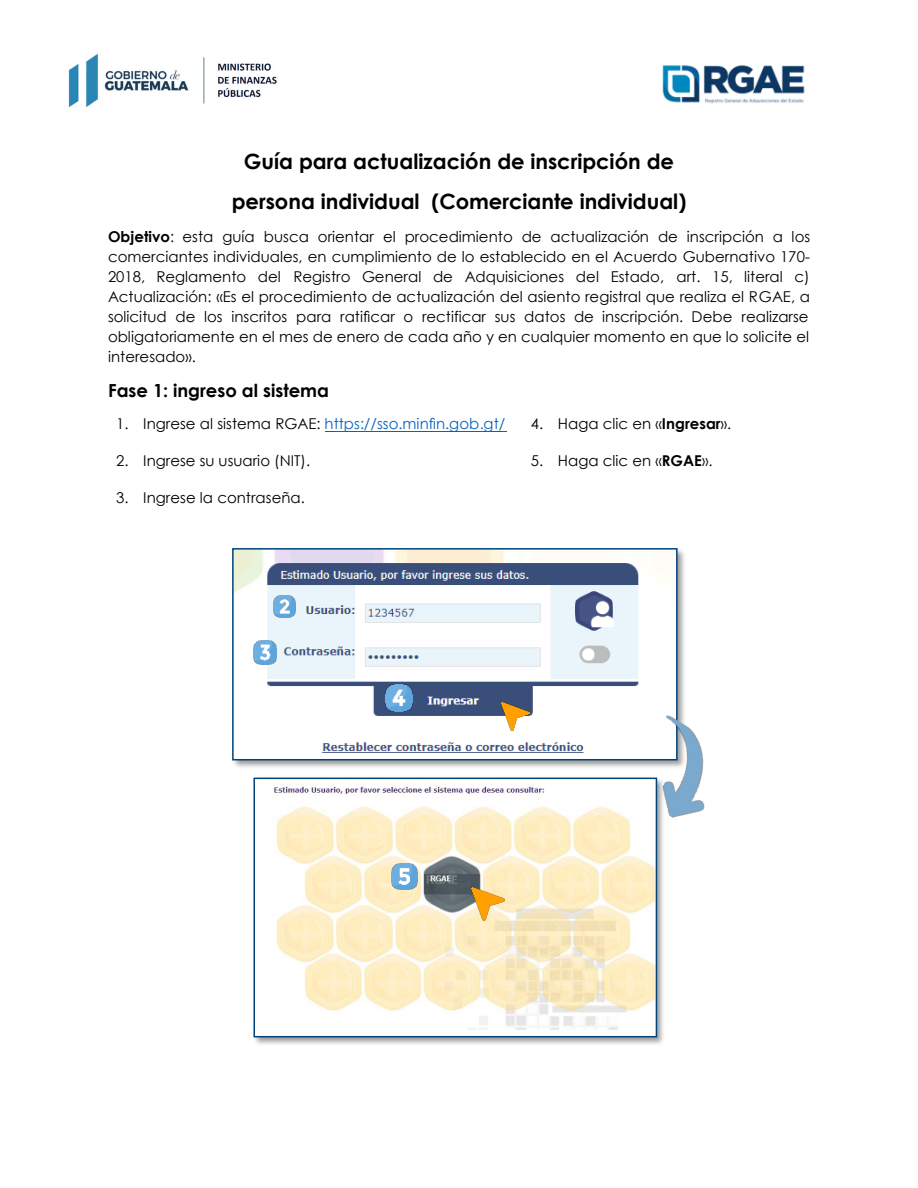
<style>
.page{position:relative;width:918px;height:1188px;background:#fff}
.page>*{position:absolute;margin:0;border:0;box-sizing:border-box;transform-origin:0 0}
.t1{font:700 21px/39.8px "Century Gothic";color:#000;text-align:center}
.t2{font:700 18px "Century Gothic";color:#000}
.t3{font:15px/19.8px "Century Gothic";color:#000;text-align:justify}
.t4{font:15px "Century Gothic";color:#0563c1}
.s1{font-weight:700}
.s2{color:#000}
</style>
<div class="page">
<hr style="left:325px;top:431px;width:181px;height:1px;background:#0563c1">
<img style="left:232px;top:550px;width:453px;height:217px">
<img style="left:235px;top:551px;width:440px;height:206px">
<div style="left:232px;top:548px;width:446px;height:212px;border:2px solid #00427a"></div>
<img style="left:253px;top:777px;width:410px;height:268px">
<img style="left:257px;top:781px;width:397px;height:253px">
<div style="left:254px;top:778px;width:403px;height:259px;border:2px solid #00427a"></div>
<img style="left:273px;top:595px;width:23px;height:23px">
<img style="left:253px;top:641px;width:24px;height:23px">
<img style="left:385px;top:684px;width:28px;height:28px">
<img style="left:621px;top:713px;width:84px;height:117px">
<img style="left:392px;top:864px;width:26px;height:26px">
<img style="left:500px;top:701px;width:31px;height:31px">
<img style="left:471px;top:886px;width:35px;height:35px">
<img style="left:662px;top:65px;width:143px;height:39px">
<img style="left:68px;top:53px;width:209px;height:55px">
<h1 class="t1" style="left:232px;top:143px;width:456px">Guía para actualización de inscripción de persona individual (Comerciante individual)</h1>
<p class="t3" style="left:108px;top:229px;width:704px"><span class="s1">Objetivo</span>: esta guía busca orientar el procedimiento de actualización de inscripción a los comerciantes individuales, en cumplimiento de lo establecido en el Acuerdo Gubernativo 170- 2018, Reglamento del Registro General de Adquisiciones del Estado, art. 15, literal c)<br>Actualización: «Es el procedimiento de actualización del asiento registral que realiza el RGAE, a solicitud de los inscritos para ratificar o rectificar sus datos de inscripción. Debe realizarse obligatoriamente en el mes de enero de cada año y en cualquier momento en que lo solicite el interesado».</p>
<p class="t2" style="left:108px;top:383px;width:223px">Fase 1: ingreso al sistema</p>
<p class="t4" style="left:116px;top:418px;width:391px"><span class="s2">1. Ingrese al sistema RGAE:</span> https://sso.minfin.gob.gt/</p>
<p class="t3" style="left:116px;top:452px;width:196px">2. Ingrese su usuario (NIT).</p>
<p class="t3" style="left:116px;top:489px;width:190px">3. Ingrese la contraseña.</p>
<p class="t3" style="left:531px;top:415px;width:202px">4. Haga clic en «<span class="s1">Ingresar</span>».</p>
<p class="t3" style="left:531px;top:452px;width:183px">5. Haga clic en «<span class="s1">RGAE</span>».</p>
</div>
